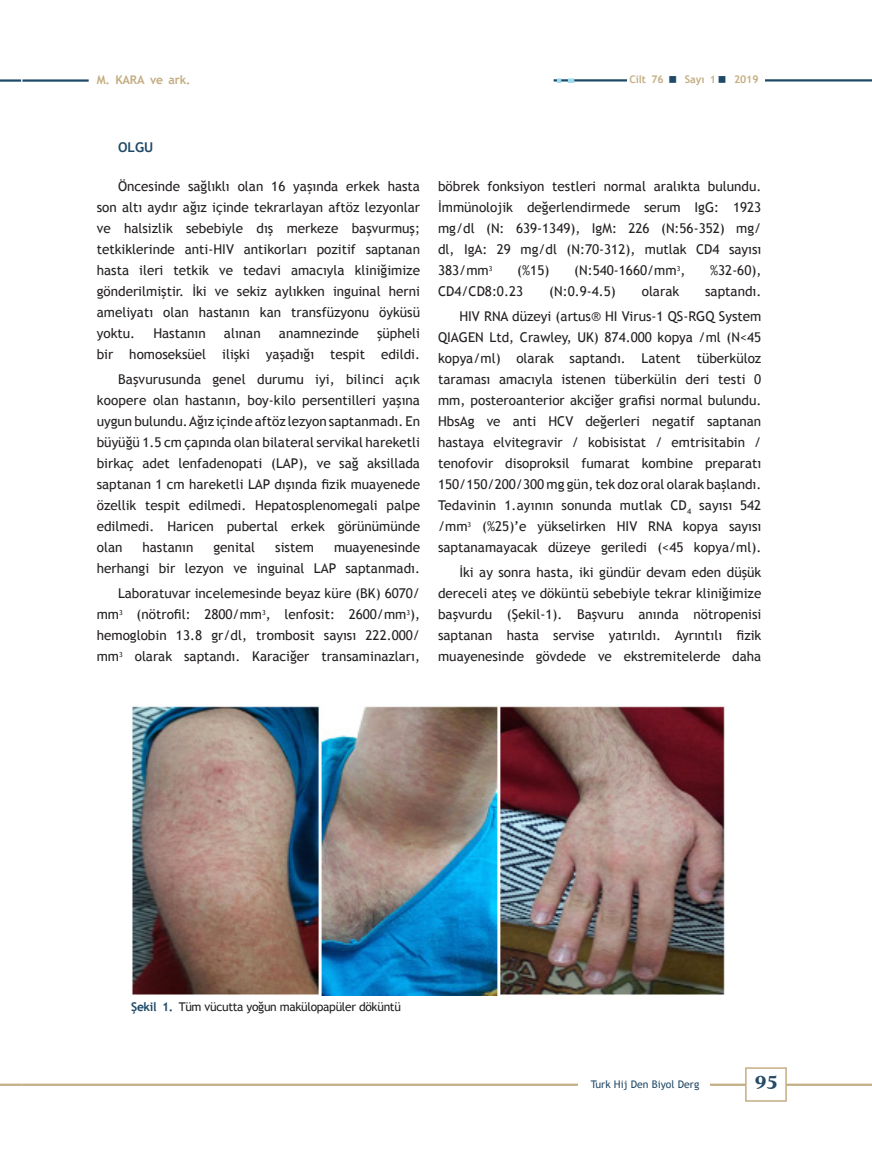
<style>
.page{position:relative;width:872px;height:1170px;background:#fff}
.page>*{position:absolute;margin:0;border:0;box-sizing:border-box;transform-origin:0 0}
.metin{font:900 18px "Arrus BT";color:#244a67}
.t1{font:13.5px/21px "Trebuchet MS";color:#231f20;text-align:justify}
.t2{font:700 13.5px "Trebuchet MS";color:#1e4967}
.metin-2{font:12px "Trebuchet MS";letter-spacing:-.025em;color:#231f20}
.metin-3{font:700 12px "Trebuchet MS";letter-spacing:-.02em;color:#c4ae83}
.t3{font:10.5px "Trebuchet MS";color:#244a67}
.t4{font:700 10.5px "Trebuchet MS";color:#c4ae83}
.s1{font-weight:700;color:#1e4967}
</style>
<div class="page">
<hr style="left:21px;top:1083px;width:851px;height:2px;background:#c4ae83">
<div style="left:745px;top:1067px;width:42px;height:34px;background:#fff;border:2px solid #c4ae83"></div>
<div style="left:578px;top:1077px;width:132px;height:17px;background:#fff"></div>
<hr style="left:0;top:1083px;width:21px;height:2px;background:#c4ae83">
<hr style="left:553px;top:79px;width:319px;height:2px;background:#1e4967">
<div style="left:627px;top:73px;width:138px;height:13px;background:#fff"></div>
<svg style="left:568px;top:78px;width:6px;height:5px"></svg>
<svg style="left:557px;top:78px;width:4px;height:5px"></svg>
<hr style="left:0;top:79px;width:21px;height:3px;background:#1e4967">
<hr style="left:22px;top:79px;width:67px;height:3px;background:#1e4967">
<img style="left:132px;top:705px;width:593px;height:290px">
<p class="metin-3" style="left:97px;top:72px;width:95px">M. KARA ve ark.</p>
<p class="t4" style="left:629px;top:73px;width:36px">Cilt 76</p>
<p class="t4" style="left:685px;top:73px;width:33px">Sayı 1</p>
<p class="t4" style="left:734px;top:73px;width:26px">2019</p>
<p class="t2" style="left:118px;top:139px;width:37px">OLGU</p>
<p class="t1" style="left:97px;top:175px;width:325px;text-indent:21px">Öncesinde sağlıklı olan 16 yaşında erkek hasta son altı aydır ağız içinde tekrarlayan aftöz lezyonlar ve halsizlik sebebiyle dış merkeze başvurmuş; tetkiklerinde anti-HIV antikorları pozitif saptanan hasta ileri tetkik ve tedavi amacıyla kliniğimize gönderilmiştir. İki ve sekiz aylıkken inguinal herni ameliyatı olan hastanın kan transfüzyonu öyküsü yoktu.</p>
<p class="t1" style="left:97px;top:322px;width:325px;text-align:right">şüpheli<br>bir homoseksüel ilişki yaşadığı tespit edildi.</p>
<p class="t1" style="left:97px;top:369px;width:325px;text-indent:21px">Başvurusunda genel durumu iyi, bilinci açık koopere olan hastanın, boy-kilo persentilleri yaşına uygun bulundu. Ağız içinde aftöz lezyon saptanmadı. En büyüğü 1.5 cm çapında olan bilateral servikal hareketli birkaç adet lenfadenopati (LAP), ve sağ aksillada saptanan 1 cm hareketli LAP dışında fizik muayenede özellik tespit edilmedi. Hepatosplenomegali palpe edilmedi. Haricen pubertal erkek görünümünde olan</p>
<p class="t1" style="left:153px;top:322px;width:54px">Hastanın</p>
<p class="t1" style="left:224px;top:322px;width:38px">alınan</p>
<p class="t1" style="left:279px;top:322px;width:81px">anamnezinde</p>
<p class="t1" style="left:97px;top:537px;width:325px;text-align:right">muayenesinde<br>herhangi bir lezyon ve inguinal LAP saptanmadı.</p>
<p class="t1" style="left:97px;top:583px;width:325px;text-indent:21px">Laboratuvar incelemesinde beyaz küre (BK) 6070/ mm<sup>3</sup> (nötrofil: 2800/mm<sup>3</sup>, lenfosit: 2600/mm<sup>3</sup>), hemoglobin 13.8 gr/dl, trombosit sayısı 222.000/ mm<sup>3</sup> olarak saptandı. Karaciğer transaminazları,</p>
<p class="t1" style="left:142px;top:537px;width:52px">hastanın</p>
<p class="t1" style="left:213px;top:537px;width:43px">genital</p>
<p class="t1" style="left:275px;top:537px;width:40px">sistem</p>
<p class="t1" style="left:438px;top:175px;width:325px">böbrek fonksiyon testleri normal aralıkta bulundu.<br>İmmünolojik değerlendirmede serum IgG: 1923 mg/dl (N: 639-1349), IgM: 226 (N:56-352) mg/ dl, IgA: 29 mg/dl (N:70-312), mutlak CD4 sayısı 383/mm<sup>3</sup></p>
<p class="t1" style="left:517px;top:259px;width:34px">(%15)</p>
<p class="t1" style="left:574px;top:259px;width:113px">(N:540-1660/mm<sup>3</sup>,</p>
<p class="t1" style="left:710px;top:259px;width:53px">%32-60),</p>
<p class="t1" style="left:438px;top:280px;width:87px">CD4/CD8:0.23</p>
<p class="t1" style="left:549px;top:280px;width:68px">(N:0.9-4.5)</p>
<p class="t1" style="left:642px;top:280px;width:39px">olarak</p>
<p class="t1" style="left:705px;top:280px;width:58px">saptandı.</p>
<p class="t1" style="left:438px;top:306px;width:325px;text-indent:21px">HIV RNA düzeyi (artus® HI Virus-1 QS-RGQ System QIAGEN Ltd, Crawley, UK) 874.000 kopya /ml (N&lt;45 kopya/ml) olarak saptandı. Latent tüberküloz taraması amacıyla istenen tüberkülin deri testi 0 mm, posteroanterior akciğer grafisi normal bulundu.<br>HbsAg ve anti HCV değerleri negatif saptanan hastaya elvitegravir / kobisistat / emtrisitabin / tenofovir disoproksil fumarat kombine preparatı 150/150/200/300 mg gün, tek doz oral olarak başlandı.<br>Tedavinin 1.ayının sonunda mutlak CD<sub>4</sub> sayısı 542 /mm<sup>3</sup> (%25)’e yükselirken HIV RNA kopya sayısı saptanamayacak düzeye geriledi (&lt;45 kopya/ml).</p>
<p class="t1" style="left:438px;top:562px;width:325px;text-indent:21px">İki ay sonra hasta, iki gündür devam eden düşük dereceli ateş ve döküntü sebebiyle tekrar kliniğimize başvurdu (Şekil-1). Başvuru anında nötropenisi saptanan hasta servise yatırıldı. Ayrıntılı fizik muayenesinde gövdede ve ekstremitelerde daha</p>
<p class="metin-2" style="left:131px;top:999px;width:271px"><span class="s1">Şekil 1.</span> Tüm vücutta yoğun makülopapüler döküntü</p>
<p class="t3" style="left:591px;top:1078px;width:110px">Turk Hij Den Biyol Derg</p>
<p class="metin" style="left:754px;top:1071px;width:25px">95</p>
</div>
